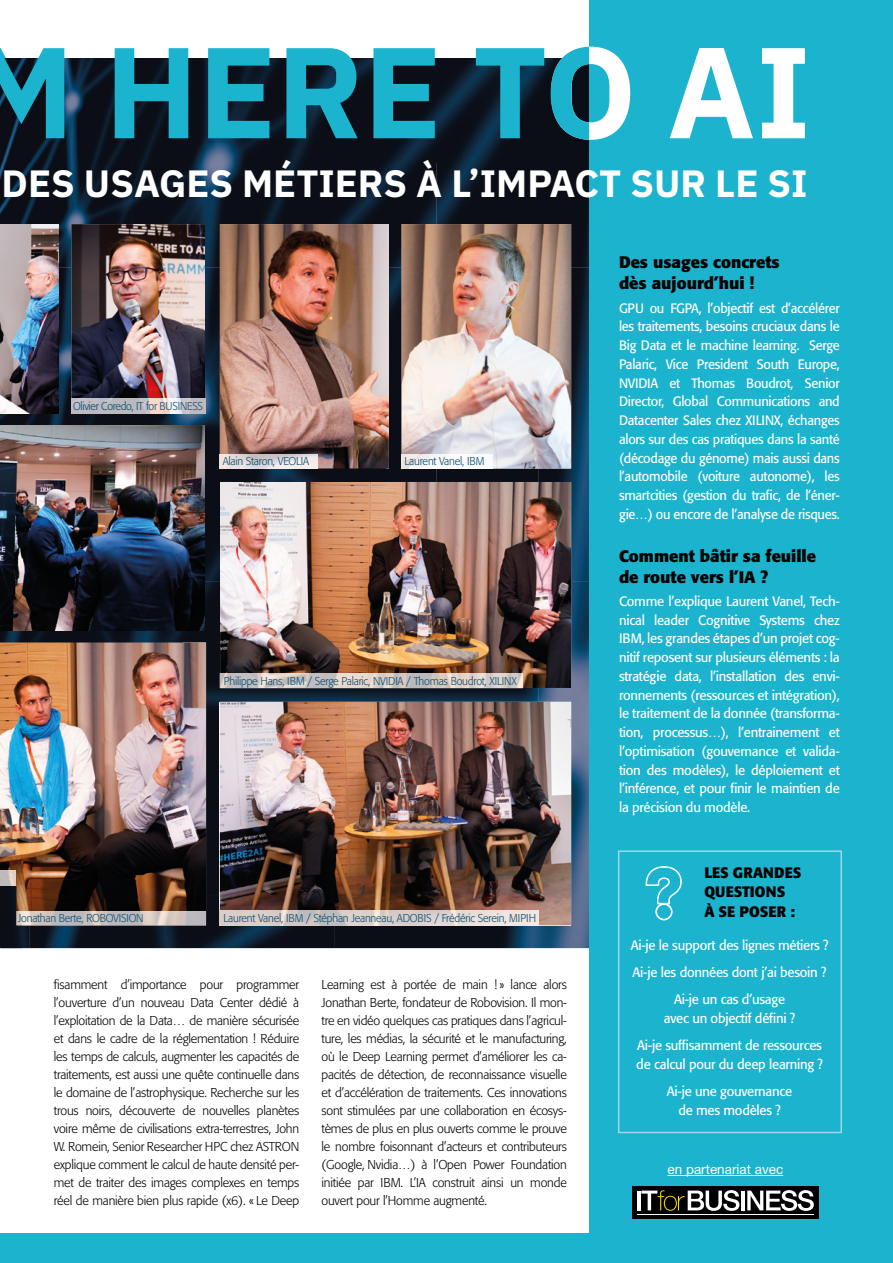
<style>
.page{position:relative;width:893px;height:1263px;background:#fff}
.page>*{position:absolute;margin:0;border:0;box-sizing:border-box;transform-origin:0 0}
.t1{font:700 129px "IBM Plex Sans";color:#1bb3ce}
.t2{font:700 38.1px "IBM Plex Sans";color:#fff}
.t3{font:700 16.5px/21px "Formata";color:#020203}
.t4{font:700 15px/19.5px "Formata";letter-spacing:.01em;color:#020203}
.t5{font:13.5px/18.8px "Formata";letter-spacing:-.02em;color:#fff;text-align:center}
.t6{font:13.5px/18.8px "Formata";letter-spacing:-.02em;color:#fff;text-align:justify;scale:.95 1}
.t7{font:13.5px "Helvetica Neue";color:#fff}
.t8{font:300 12.75px/18px "Formata";letter-spacing:-.015em;color:#000;text-align:justify}
.t9{font:300 11.25px "Formata";letter-spacing:-.02em;color:#064b6a;scale:.95 1}
.t10{font:300 11.25px "Formata";letter-spacing:-.02em;color:#064b6a;scale:.94 1}
.s1{color:#fff}
.s2{color:#060e15}
</style>
<div class="page">
<img style="left:0;top:58px;width:589px;height:209px">
<img style="left:0;top:267px;width:80px;height:375px">
<img style="left:182px;top:267px;width:51px;height:629px">
<img style="left:386px;top:267px;width:50px;height:215px">
<img style="left:538px;top:267px;width:51px;height:629px">
<img style="left:80px;top:413px;width:102px;height:229px">
<img style="left:233px;top:468px;width:153px;height:14px">
<img style="left:436px;top:468px;width:102px;height:14px">
<img style="left:233px;top:688px;width:305px;height:14px">
<img style="left:0;top:911px;width:29px;height:37px">
<img style="left:29px;top:896px;width:560px;height:52px">
<img style="left:0;top:224px;width:58px;height:189px">
<img style="left:71px;top:224px;width:134px;height:175px">
<div style="left:589px;top:0;width:304px;height:1263px;background:#1bb3ce"></div>
<div style="left:0;top:1233px;width:589px;height:30px;background:#1bb3ce"></div>
<img style="left:220px;top:482px;width:351px;height:206px">
<img style="left:402px;top:224px;width:169px;height:244px">
<img style="left:220px;top:224px;width:169px;height:244px">
<img style="left:220px;top:702px;width:351px;height:223px">
<hr style="left:667px;top:1175px;width:116px;height:1px;background:#fff">
<div style="left:632px;top:1186px;width:186px;height:33px;background:#000"></div>
<hr style="left:637px;top:1214px;width:177px;height:1px;background:#fff">
<hr style="left:637px;top:1190px;width:3px;height:20px;background:#fff">
<svg style="left:641px;top:1190px;width:98px;height:21px"></svg>
<hr style="left:741px;top:1190px;width:4px;height:20px;background:#fff">
<svg style="left:747px;top:1190px;width:67px;height:21px"></svg>
<img style="left:0;top:642px;width:206px;height:269px">
<img style="left:0;top:871px;width:16px;height:14px">
<img style="left:16px;top:911px;width:190px;height:14px">
<img style="left:0;top:426px;width:205px;height:204px">
<img style="left:220px;top:454px;width:97px;height:14px">
<img style="left:220px;top:673px;width:303px;height:15px">
<img style="left:71px;top:399px;width:134px;height:14px">
<img style="left:220px;top:911px;width:319px;height:14px">
<img style="left:402px;top:454px;width:90px;height:15px">
<svg style="left:551px;top:47px;width:38px;height:93px;background:#227b8e"></svg>
<svg style="left:618px;top:850px;width:224px;height:283px"></svg>
<h1 class="t1" style="left:-31px;top:-10px;width:844px">M HERE T<span class="s1">O AI</span></h1>
<h2 class="t2" style="left:2px;top:153px;width:807px">DES USAGES MÉTIERS À L’IMPACT SUR LE SI</h2>
<p class="t10" style="left:73px;top:399px;width:140px">Olivier Coredo, IT for BUSINESS</p>
<p class="t9" style="left:223px;top:455px;width:92px">Alain Staron, VEOLIA</p>
<p class="t9" style="left:405px;top:455px;width:86px">Laurent Vanel, IBM</p>
<p class="t9" style="left:224px;top:674px;width:310px">Philippe Hans, IBM / Serge Palaric, NVIDIA / Thomas Boudrot, XILINX</p>
<p class="t9" style="left:18px;top:911px;width:134px">Jonathan Berte, ROBOVISION</p>
<p class="t9" style="left:19px;top:911px;width:134px">Jonathan Berte, ROBOVISION</p>
<p class="t9" style="left:224px;top:912px;width:330px">Laurent Vanel, IBM / Stéphan Jeanneau, ADOBIS / Frédéric Serein, MIPIH</p>
<p class="t8" style="left:54px;top:976px;width:247px">fisamment d’importance pour programmer l’ouverture d’un nouveau Data Center dédié à l’exploitation de la Data… de manière sécurisée et dans le cadre de la réglementation ! Réduire les temps de calculs, augmenter les capacités de traitements, est aussi une quête continuelle dans le domaine de l’astrophysique. Recherche sur les trous noirs, découverte de nouvelles planètes voire même de civilisations extra-terrestres, John W. Romein, Senior Researcher HPC chez ASTRON explique comment le calcul de haute densité per&shy;met de traiter des images complexes en temps réel de manière bien plus rapide (x6). « Le Deep</p>
<p class="t8" style="left:321px;top:976px;width:247px">Learning est à portée de main ! » lance alors Jonathan Berte, fondateur de Robovision. Il mon&shy;tre en vidéo quelques cas pratiques dans l’agricul&shy;ture, les médias, la sécurité et le manufacturing, où le Deep Learning permet d’améliorer les ca&shy;pacités de détection, de reconnaissance visuelle et d’accélération de traitements. Ces innovations sont stimulées par une collaboration en écosys&shy;tèmes de plus en plus ouvert<span class="s2">s</span> comme le prouve le nombre foisonnant d’acteurs et contributeurs (Google, Nvidia…) à l’Open Power Foundation initiée par IBM. L’IA construit ainsi un monde ouvert pour l’Homme augmenté.</p>
<p class="t3" style="left:619px;top:252px;width:162px">Des usages concrets dès aujourd’hui !</p>
<p class="t6" style="left:619px;top:298px;width:234px">GPU ou FGPA, l’objectif est d’accélérer les traitements, besoins cruciaux dans le Big Data et le machine learning. Serge Palaric, Vice President South Europe, NVIDIA et Thomas Boudrot, Senior Director, Global Communications and Datacenter Sales chez XILINX, échanges alors sur des cas pratiques dans la santé (décodage du génome) mais aussi dans l’automobile (voiture autonome), les smartcities (gestion du trafic, de l’éner&shy;gie…) ou encore de l’analyse de risques.</p>
<p class="t3" style="left:619px;top:546px;width:198px">Comment bâtir sa feuille de route vers l’IA ?</p>
<p class="t5" style="left:619px;top:592px;width:222px;text-align:justify">Comme l’explique Laurent Vanel, Tech&shy;nical leader Cognitive Systems chez IBM, les grandes étapes d’un projet cog&shy;nitif reposent sur plusieurs éléments : la stratégie data, l’installation des envi&shy;ronnements (ressources et intégration), le traitement de la donnée (transforma&shy;tion, processus…), l’entrainement et l’optimisation (gouvernance et valida&shy;tion des modèles), le déploiement et l’inférence, et pour finir le maintien de la précision du modèle.</p>
<p class="t4" style="left:704px;top:863px;width:99px">LES GRANDES<br>QUESTIONS<br>À SE POSER :</p>
<p class="t5" style="left:631px;top:931px;width:199px;line-height:27.3px">Ai-je le support des lignes métiers ?<br>Ai-je les données dont j’ai besoin ?<br>Ai-je un cas d’usage</p>
<p class="t5" style="left:637px;top:1005px;width:186px;line-height:27.3px">avec un objectif défini ?<br>Ai-je suffisamment de ressources</p>
<p class="t5" style="left:636px;top:1051px;width:188px;line-height:27.3px">de calcul pour du deep learning ?<br>Ai-je une gouvernance</p>
<p class="t5" style="left:678px;top:1101px;width:104px">de mes modèles ?</p>
<p class="t7" style="left:667px;top:1161px;width:117px">en partenariat avec</p>
</div>
